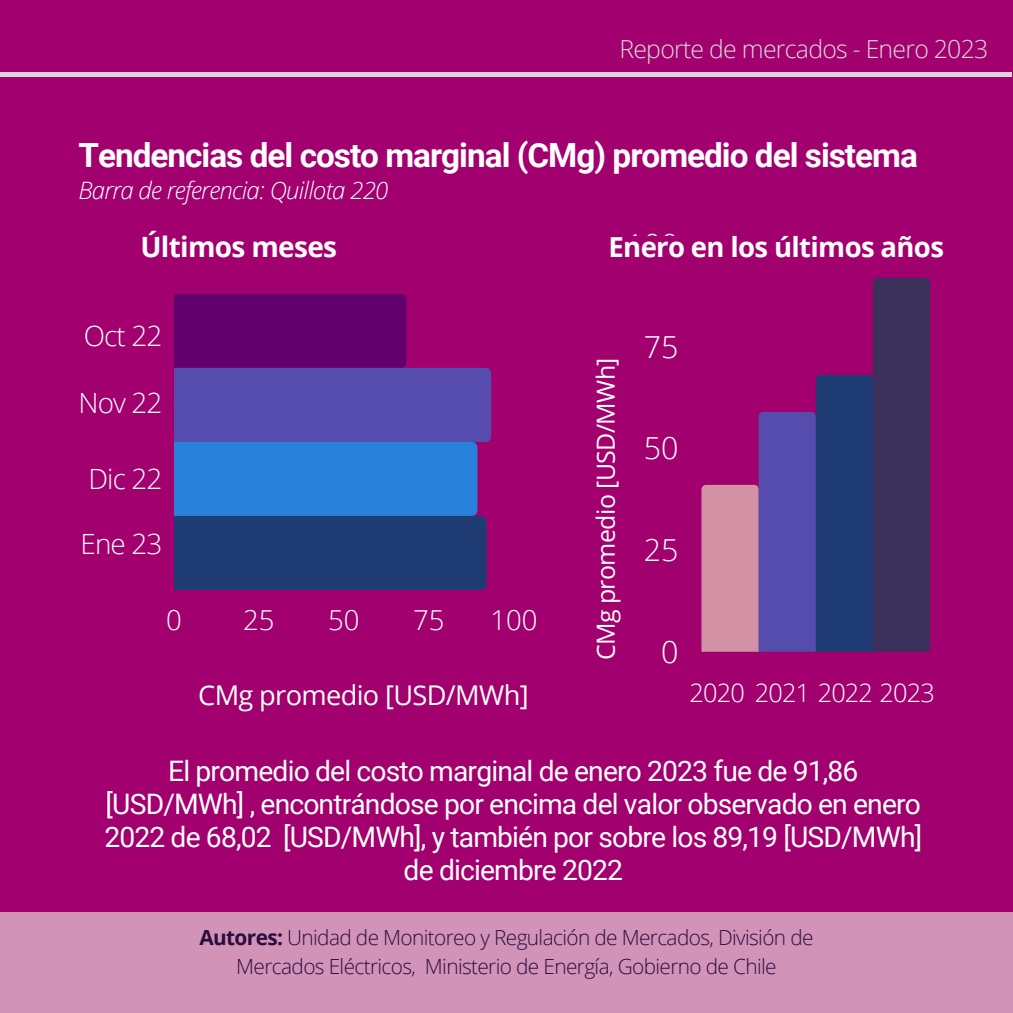
<style>
.page{position:relative;width:1013px;height:1013px;background:#fff}
.page>*{position:absolute;margin:0;border:0;box-sizing:border-box;transform-origin:0 0}
.t1{font:700 33.25px "Roboto";letter-spacing:-.03em;color:#fefefe}
.t2{font:300 30.38px "Open Sans";color:#fefefe}
.t3{font:28.25px/32.8px "Roboto";letter-spacing:-.03em;color:#fefefe;text-align:center}
.t4{font:700 28px "Open Sans";letter-spacing:-.025em;color:#fefefe}
.t5{font:300 27.88px "Open Sans";letter-spacing:-.03em;color:#fefefe}
.t6{font:700 27.5px "Open Sans";letter-spacing:-.025em;color:#fefefe}
.t7{font:300 27.5px "Open Sans";color:#fefefe}
.t8{font:27.25px "Open Sans";letter-spacing:-.025em;color:#fefefe}
.t9{font:300 25.25px "Open Sans";letter-spacing:-.03em;color:#fefefe}
.t10{font:300 24.88px "Open Sans";letter-spacing:-.03em;color:#d9d9d9}
.t11{font:24.88px "Open Sans";letter-spacing:-.025em;color:#fefefe}
.t12{font:italic 300 24px "Open Sans";letter-spacing:-.03em;color:#fefefe}
.t13{font:300 20.88px/29px "Open Sans";letter-spacing:-.03em;color:#2c0d40;text-align:center}
.s1{font-weight:700}
</style>
<div class="page">
<div style="left:0;top:0;width:1012px;height:911px;background:#a2006e"></div>
<svg style="left:701px;top:412px;width:115px;height:239px;background:#8c57a0"></svg>
<svg style="left:815px;top:375px;width:58px;height:4px"></svg>
<svg style="left:873px;top:278px;width:57px;height:4px"></svg>
<div style="left:694px;top:666px;width:235px;height:39px;background:#a2006e"></div>
<svg style="left:174px;top:294px;width:317px;height:296px;background:#454099"></svg>
<div style="left:0;top:287px;width:159px;height:379px;background:#a2006e"></div>
<div style="left:580px;top:236px;width:406px;height:26px;background:#a2006e"></div>
<div style="left:0;top:72px;width:1012px;height:5px;background:#d9d9d9"></div>
<div style="left:0;top:911px;width:1012px;height:101px;background:#d193b8"></div>
<p class="t10" style="left:619px;top:32px;width:370px">Reporte de mercados - Enero 2023</p>
<p class="t1" style="left:78px;top:136px;width:841px">Tendencias del costo marginal (CMg) promedio del sistema</p>
<p class="t12" style="left:78px;top:173px;width:311px">Barra de referencia: Quillota 220</p>
<p class="t4" style="left:140px;top:227px;width:198px">Últimos meses</p>
<p class="t5" style="left:84px;top:316px;width:80px">Oct 22</p>
<p class="t5" style="left:78px;top:383px;width:85px">Nov 22</p>
<p class="t5" style="left:88px;top:459px;width:75px">Dic 22</p>
<p class="t5" style="left:80px;top:524px;width:83px">Ene 23</p>
<p class="t7" style="left:166px;top:600px;width:17px">0</p>
<p class="t7" style="left:243px;top:600px;width:33px">25</p>
<p class="t7" style="left:328px;top:600px;width:33px">50</p>
<p class="t7" style="left:413px;top:600px;width:33px">75</p>
<p class="t7" style="left:490px;top:600px;width:49px">100</p>
<p class="t8" style="left:198px;top:675px;width:332px">CMg promedio [USD/MWh]</p>
<p class="t2" style="left:626px;top:224px;width:53px">100</p>
<p class="t6" style="left:608px;top:227px;width:337px">Enero en los últimos años</p>
<p class="t11" style="left:588px;top:660px;width:304px;rotate:-90deg">CMg promedio [USD/MWh]</p>
<p class="t2" style="left:643px;top:325px;width:36px">75</p>
<p class="t2" style="left:643px;top:427px;width:36px">50</p>
<p class="t2" style="left:643px;top:528px;width:36px">25</p>
<p class="t2" style="left:661px;top:630px;width:19px">0</p>
<p class="t2" style="left:790px;top:663px;width:53px">ene</p>
<p class="t9" style="left:689px;top:675px;width:247px">2020 2021 2022 2023</p>
<p class="t3" style="left:104px;top:755px;width:819px">El promedio del costo marginal de enero 2023 fue de 91,86 [USD/MWh] , encontrándose por encima del valor observado en enero 2022 de 68,02 [USD/MWh], y también por sobre los 89,19 [USD/MWh] de diciembre 2022</p>
<p class="t13" style="left:199px;top:922px;width:615px"><span class="s1">Autores:</span> Unidad de Monitoreo y Regulación de Mercados, División de<br>Mercados Eléctricos, Ministerio de Energía, Gobierno de Chile</p>
</div>
